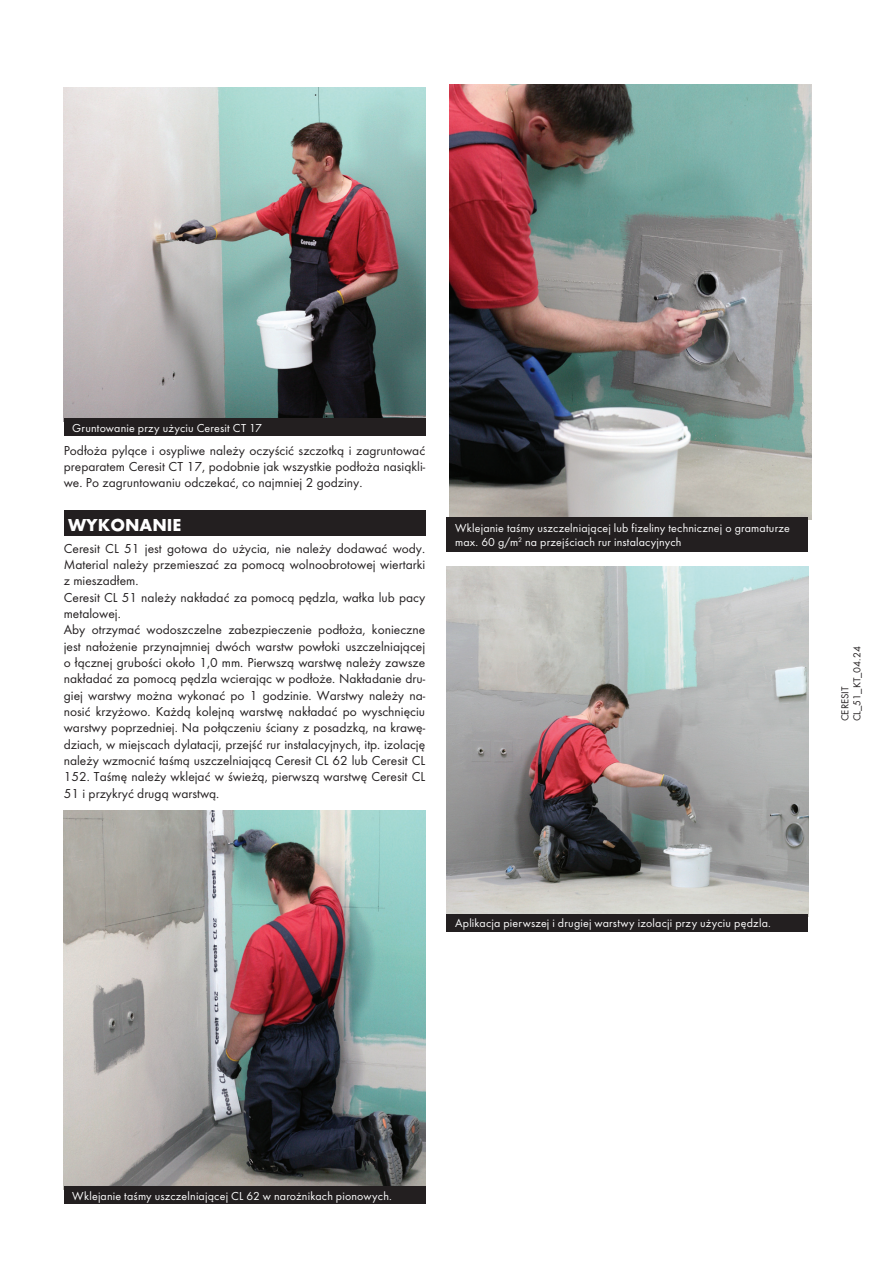
<style>
.page{position:relative;width:893px;height:1263px;background:#fff}
.page>*{position:absolute;margin:0;border:0;box-sizing:border-box;transform-origin:0 0}
.t1{font:700 18px "Futura TCE";color:#fff}
._4_-_Tekst_opisowy{font:13.5px/16.4px "Futura TCE";color:#231f20;text-align:justify}
.t2{font:12px/14.4px "Futura TCE";letter-spacing:.015em;color:#fff}
.t3{font:10.5px "Futura TCE";color:#231f20}
</style>
<div class="page">
<img style="left:64px;top:87px;width:361px;height:332px">
<div style="left:64px;top:419px;width:361px;height:17px;background:#231f20"></div>
<div style="left:64px;top:511px;width:361px;height:25px;background:#231f20"></div>
<img style="left:64px;top:810px;width:361px;height:376px">
<div style="left:64px;top:1186px;width:361px;height:17px;background:#231f20"></div>
<img style="left:450px;top:85px;width:361px;height:435px">
<div style="left:446px;top:517px;width:362px;height:34px;background:#231f20"></div>
<img style="left:447px;top:567px;width:361px;height:347px">
<div style="left:447px;top:914px;width:361px;height:17px;background:#231f20"></div>
<p class="t2" style="left:72px;top:421px;width:191px">Gruntowanie przy użyciu Ceresit CT 17</p>
<p class="_4_-_Tekst_opisowy" style="left:64px;top:442px;width:363px">Podłoża pylące i osypliwe należy oczyścić szczotką i zagruntować preparatem Ceresit CT 17, podobnie jak wszystkie podłoża nasiąkli&shy;we. Po zagruntowaniu odczekać, co najmniej 2 godziny.</p>
<p class="t1" style="left:68px;top:513px;width:115px">WYKONANIE</p>
<p class="_4_-_Tekst_opisowy" style="left:64px;top:540px;width:363px">Ceresit CL 51 jest gotowa do użycia, nie należy dodawać wody.<br>Material należy przemieszać za pomocą wolnoobrotowej wiertarki z mieszadłem.</p>
<p class="_4_-_Tekst_opisowy" style="left:64px;top:589px;width:363px">Ceresit CL 51 należy nakładać za pomocą pędzla, wałka lub pacy metalowej.</p>
<p class="_4_-_Tekst_opisowy" style="left:64px;top:621px;width:363px">Aby otrzymać wodoszczelne zabezpieczenie podłoża, konieczne jest nałożenie przynajmniej dwóch warstw powłoki uszczelniającej o łącznej grubości około 1,0 mm. Pierwszą warstwę należy zawsze nakładać za pomocą pędzla wcierając w podłoże. Nakładanie dru&shy;giej warstwy można wykonać po 1 godzinie. Warstwy należy na&shy;nosić krzyżowo. Każdą kolejną warstwę nakładać po wyschnięciu warstwy poprzedniej. Na połączeniu ściany z posadzką, na krawę&shy;dziach, w miejscach dylatacji, przejść rur instalacyjnych, itp. izolację należy wzmocnić taśmą uszczelniającą Ceresit CL 62 lub Ceresit CL 152. Taśmę należy wklejać w świeżą, pierwszą warstwę Ceresit CL 51 i przykryć drugą warstwą.</p>
<p class="t2" style="left:455px;top:520px;width:336px">Wklejanie taśmy uszczelniającej lub fizeliny technicznej o gramaturze max. 60 g/m<sup>2</sup> na przejściach rur instalacyjnych</p>
<p class="t2" style="left:455px;top:916px;width:317px">Aplikacja pierwszej i drugiej warstwy izolacji przy użyciu pędzla.</p>
<p class="t3" style="left:851px;top:721px;width:76px;rotate:-90deg">CL_51_KT_04.24</p>
<p class="t3" style="left:839px;top:721px;width:36px;rotate:-90deg">CERESIT</p>
<p class="t2" style="left:72px;top:1188px;width:321px">Wklejanie taśmy uszczelniającej CL 62 w narożnikach pionowych.</p>
</div>
